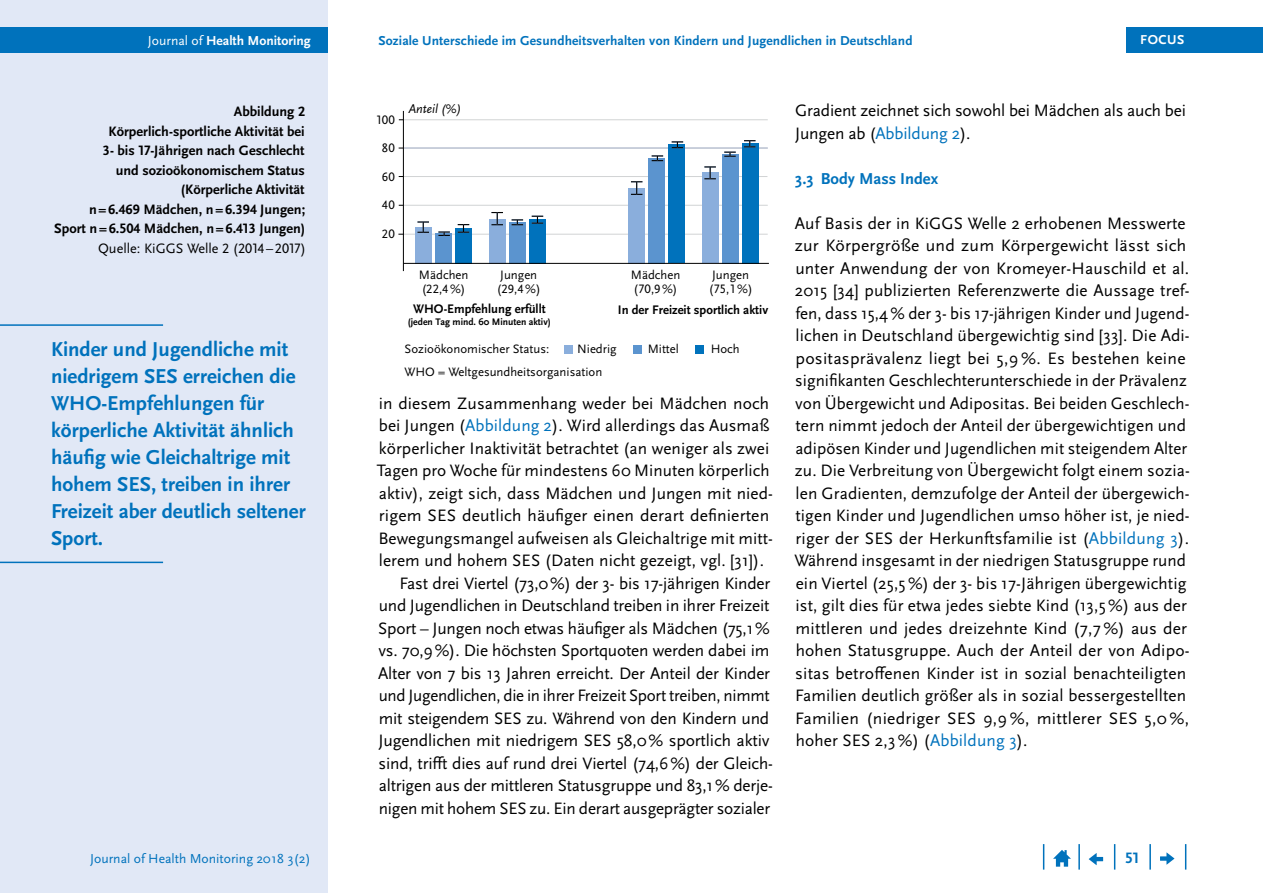
<style>
.page{position:relative;width:1263px;height:893px;background:#fff}
.page>*{position:absolute;margin:0;border:0;box-sizing:border-box;transform-origin:0 0}
.t1{font:700 21px/27px "Scala Sans Pro";color:#0072bc}
.Copy{font:17.25px/22.5px "Scala Sans Pro";letter-spacing:.01em;color:#000}
.Copy_Einzug{font:17.25px/22.5px "Scala Sans Pro";letter-spacing:-.01em;color:#000}
.t2{font:700 16.5px "Scala Sans Pro";color:#0072bc}
.t3{font:700 15.75px "Scala Sans Pro";color:#0072bc}
.t4{font:700 14.25px/19.5px "Scala Sans Pro";color:#000;text-align:right}
.t5{font:14.25px "Scala Sans Pro";color:#000}
.t6{font:13.65px "Scala Sans Pro";color:#0072bc}
.t7{font:700 13.65px "Scala Sans Pro";color:#fff}
.t8{font:700 13.5px "Scala Sans Pro";letter-spacing:.01em;color:#0072bc}
.t9{font:700 13.5px "Scala Sans Pro";letter-spacing:.04em;color:#fff}
.t10{font:700 12.9px "Scala Sans Pro";color:#000}
.t11{font:italic 12.9px "Scala Sans Pro";color:#000}
.t12{font:12.75px/13.5px "Scala Sans Pro";color:#000}
.t13{font:700 9.9px "Scala Sans Pro";color:#000}
.s1{font-weight:400}
.s2{color:#0072bc}
</style>
<div class="page">
<div style="left:0;top:0;width:327px;height:893px;background:#e1e8f6"></div>
<div style="left:0;top:28px;width:327px;height:25px;background:#0072bc"></div>
<svg style="left:1185px;top:844px;width:1px;height:26px"></svg>
<hr style="left:1149px;top:844px;width:2px;height:26px;background:#0072bc">
<svg style="left:1114px;top:844px;width:1px;height:26px"></svg>
<hr style="left:1078px;top:844px;width:2px;height:26px;background:#0072bc">
<svg style="left:1043px;top:844px;width:1px;height:26px"></svg>
<svg style="left:1053px;top:850px;width:18px;height:17px"></svg>
<svg style="left:1089px;top:853px;width:14px;height:12px"></svg>
<svg style="left:1160px;top:852px;width:14px;height:13px"></svg>
<div style="left:1126px;top:28px;width:137px;height:25px;background:#0072bc"></div>
<hr style="left:403px;top:176px;width:364px;height:1px;background:#d1d3d4">
<hr style="left:403px;top:148px;width:365px;height:1px;background:#d1d3d4">
<hr style="left:403px;top:119px;width:365px;height:1px;background:#d1d3d4">
<hr style="left:403px;top:205px;width:365px;height:1px;background:#d1d3d4">
<hr style="left:403px;top:234px;width:365px;height:1px;background:#d1d3d4">
<hr style="left:403px;top:111px;width:1px;height:160px;background:#000">
<div style="left:415px;top:227px;width:17px;height:37px;background:#8aaedc"></div>
<div style="left:435px;top:234px;width:17px;height:29px;background:#5b94cf"></div>
<div style="left:455px;top:228px;width:17px;height:36px;background:#0072bc"></div>
<div style="left:489px;top:219px;width:17px;height:45px;background:#8aaedc"></div>
<div style="left:509px;top:222px;width:17px;height:42px;background:#5b94cf"></div>
<div style="left:529px;top:219px;width:17px;height:45px;background:#0072bc"></div>
<div style="left:628px;top:188px;width:17px;height:75px;background:#8aaedc"></div>
<div style="left:648px;top:158px;width:17px;height:105px;background:#5b94cf"></div>
<div style="left:668px;top:144px;width:17px;height:119px;background:#0072bc"></div>
<div style="left:702px;top:172px;width:16px;height:91px;background:#8aaedc"></div>
<div style="left:722px;top:154px;width:16px;height:109px;background:#5b94cf"></div>
<div style="left:742px;top:143px;width:16px;height:120px;background:#0072bc"></div>
<hr style="left:403px;top:263px;width:366px;height:1px;background:#000">
<div style="left:564px;top:345px;width:9px;height:9px;background:#8aaedc"></div>
<div style="left:633px;top:345px;width:9px;height:9px;background:#5b94cf"></div>
<div style="left:695px;top:345px;width:8px;height:9px;background:#0072bc"></div>
<svg style="left:417px;top:221px;width:12px;height:12px"></svg>
<svg style="left:438px;top:231px;width:12px;height:5px"></svg>
<svg style="left:458px;top:224px;width:11px;height:9px"></svg>
<svg style="left:491px;top:212px;width:12px;height:13px"></svg>
<svg style="left:512px;top:219px;width:11px;height:6px"></svg>
<svg style="left:532px;top:216px;width:11px;height:8px"></svg>
<svg style="left:631px;top:181px;width:11px;height:14px"></svg>
<svg style="left:652px;top:155px;width:11px;height:6px"></svg>
<svg style="left:672px;top:141px;width:11px;height:7px"></svg>
<svg style="left:704px;top:166px;width:12px;height:13px"></svg>
<svg style="left:724px;top:152px;width:12px;height:5px"></svg>
<svg style="left:744px;top:140px;width:11px;height:7px"></svg>
<hr style="left:0;top:324px;width:163px;height:2px;background:#0072bc">
<hr style="left:0;top:562px;width:163px;height:1px;background:#0072bc">
<p class="t7" style="left:148px;top:33px;width:164px"><span class="s1">Journal of</span> Health Monitoring</p>
<p class="t8" style="left:378px;top:33px;width:536px">Soziale Unterschiede im Gesundheitsverhalten von Kindern und Jugendlichen in Deutschland</p>
<p class="t9" style="left:1140px;top:32px;width:46px">FOCUS</p>
<p class="t4" style="left:54px;top:102px;width:253px">Abbildung 2<br>Körperlich-sportliche Aktivität bei<br>3- bis 17-Jährigen nach Geschlecht<br>und sozioökonomischem Status (Körperliche Aktivität<br>n=6.469 Mädchen, n=6.394 Jungen;<br>Sport n=6.504 Mädchen, n=6.413 Jungen)</p>
<p class="t5" style="left:98px;top:240px;width:209px">Quelle: KiGGS Welle 2 (2014 –2017)</p>
<p class="t1" style="left:51px;top:335px;width:256px">Kinder und Jugendliche mit niedrigem SES erreichen die<br>WHO-Empfehlungen für körperliche Aktivität ähnlich häufig wie Gleichaltrige mit hohem SES, treiben in ihrer<br>Freizeit aber deutlich seltener<br>Sport.</p>
<p class="t12" style="left:376px;top:113px;width:21px">100</p>
<p class="t12" style="left:382px;top:141px;width:14px">80</p>
<p class="t12" style="left:382px;top:170px;width:14px">60</p>
<p class="t12" style="left:382px;top:199px;width:14px">40</p>
<p class="t12" style="left:382px;top:227px;width:14px">20</p>
<p class="t11" style="left:408px;top:101px;width:54px">Anteil (%)</p>
<p class="t12" style="left:419px;top:268px;width:51px">Mädchen (22,4%)</p>
<p class="t12" style="left:497px;top:268px;width:45px">Jungen (29,4%)</p>
<p class="t12" style="left:631px;top:268px;width:51px">Mädchen (70,9%)</p>
<p class="t12" style="left:709px;top:268px;width:45px">Jungen (75,1%)</p>
<p class="t10" style="left:413px;top:301px;width:134px">WHO-Empfehlung erfüllt</p>
<p class="t13" style="left:408px;top:316px;width:145px">(jeden Tag mind. 60 Minuten aktiv)</p>
<p class="t10" style="left:618px;top:302px;width:152px">In der Freizeit sportlich aktiv</p>
<p class="t12" style="left:405px;top:342px;width:146px">Sozioökonomischer Status:</p>
<p class="t12" style="left:577px;top:342px;width:41px">Niedrig</p>
<p class="t12" style="left:711px;top:342px;width:31px">Hoch</p>
<p class="t12" style="left:648px;top:342px;width:33px">Mittel</p>
<p class="t12" style="left:404px;top:365px;width:199px">WHO = Weltgesundheitsorganisation</p>
<p class="Copy" style="left:377px;top:392px;width:398px">in diesem Zusammenhang weder bei Mädchen noch bei Jungen (<span class="s2">Abbildung 2</span>). Wird allerdings das Ausmaß körperlicher Inaktivität betrachtet (an weniger als zwei Tagen pro Woche für mindestens 60 Minuten körperlich aktiv), zeigt sich, dass Mädchen und Jungen mit nied&shy;rigem SES deutlich häufiger einen derart definierten Bewegungsmangel aufweisen als Gleichaltrige mit mitt&shy;lerem und hohem SES (Daten nicht gezeigt, vgl. [31]).</p>
<p class="Copy_Einzug" style="left:378px;top:572px;width:396px;text-indent:22px">Fast drei Viertel (73,0%) der 3- bis 17-jährigen Kinder und Jugendlichen in Deutschland treiben in ihrer Freizeit Sport – Jungen noch etwas häufiger als Mädchen (75,1% vs. 70,9%). Die höchsten Sportquoten werden dabei im Alter von 7 bis 13 Jahren erreicht. Der Anteil der Kinder und Jugendlichen, die in ihrer Freizeit Sport treiben, nimmt mit steigendem SES zu. Während von den Kindern und Jugendlichen mit niedrigem SES 58,0% sportlich aktiv sind, trifft dies auf rund drei Viertel (74,6%) der Gleich&shy;altrigen aus der mittleren Statusgruppe und 83,1% derje&shy;nigen mit hohem SES zu. Ein derart ausgeprägter sozialer</p>
<p class="Copy_Einzug" style="left:795px;top:99px;width:392px">Gradient zeichnet sich sowohl bei Mädchen als auch bei<br>Jungen ab (<span class="s2">Abbildung 2</span>).</p>
<h2 class="t2" style="left:795px;top:168px;width:144px">3.3 Body Mass Index</h2>
<p class="Copy" style="left:794px;top:212px;width:397px">Auf Basis der in KiGGS Welle 2 erhobenen Messwerte zur Körpergröße und zum Körpergewicht lässt sich unter Anwendung der von Kromeyer-Hauschild et al.<br>2015 [34] publizierten Referenzwerte die Aussage tref&shy;fen, dass 15,4 % der 3- bis 17-jährigen Kinder und Jugend&shy;lichen in Deutschland übergewichtig sind [33]. Die Adi&shy;positasprävalenz liegt bei 5,9 %. Es bestehen keine signifikanten Geschlechterunterschiede in der Prävalenz von Übergewicht und Adipositas. Bei beiden Geschlech&shy;tern nimmt jedoch der Anteil der übergewichtigen und adipösen Kinder und Jugendlichen mit steigendem Alter zu. Die Verbreitung von Übergewicht folgt einem sozia&shy;len Gradienten, demzufolge der Anteil der übergewich&shy;tigen Kinder und Jugendlichen umso höher ist, je nied&shy;riger der SES der Herkunftsfamilie ist (<span class="s2">Abbildung 3</span>).<br>Während insgesamt in der niedrigen Statusgruppe rund ein Viertel (25,5%) der 3- bis 17-Jährigen übergewichtig ist, gilt dies für etwa jedes siebte Kind (13,5 %) aus der mittleren und jedes dreizehnte Kind (7,7 %) aus der hohen Statusgruppe. Auch der Anteil der von Adipo&shy;sitas betroffenen Kinder ist in sozial benachteiligten Familien deutlich größer als in sozial bessergestellten Familien (niedriger SES 9,9 %, mittlerer SES 5,0 %, hoher SES 2,3%) (<span class="s2">Abbildung 3</span>).</p>
<p class="t6" style="left:90px;top:850px;width:222px">Journal of Health Monitoring 2018 3(2)</p>
<p class="t3" style="left:1125px;top:849px;width:16px">51</p>
</div>
